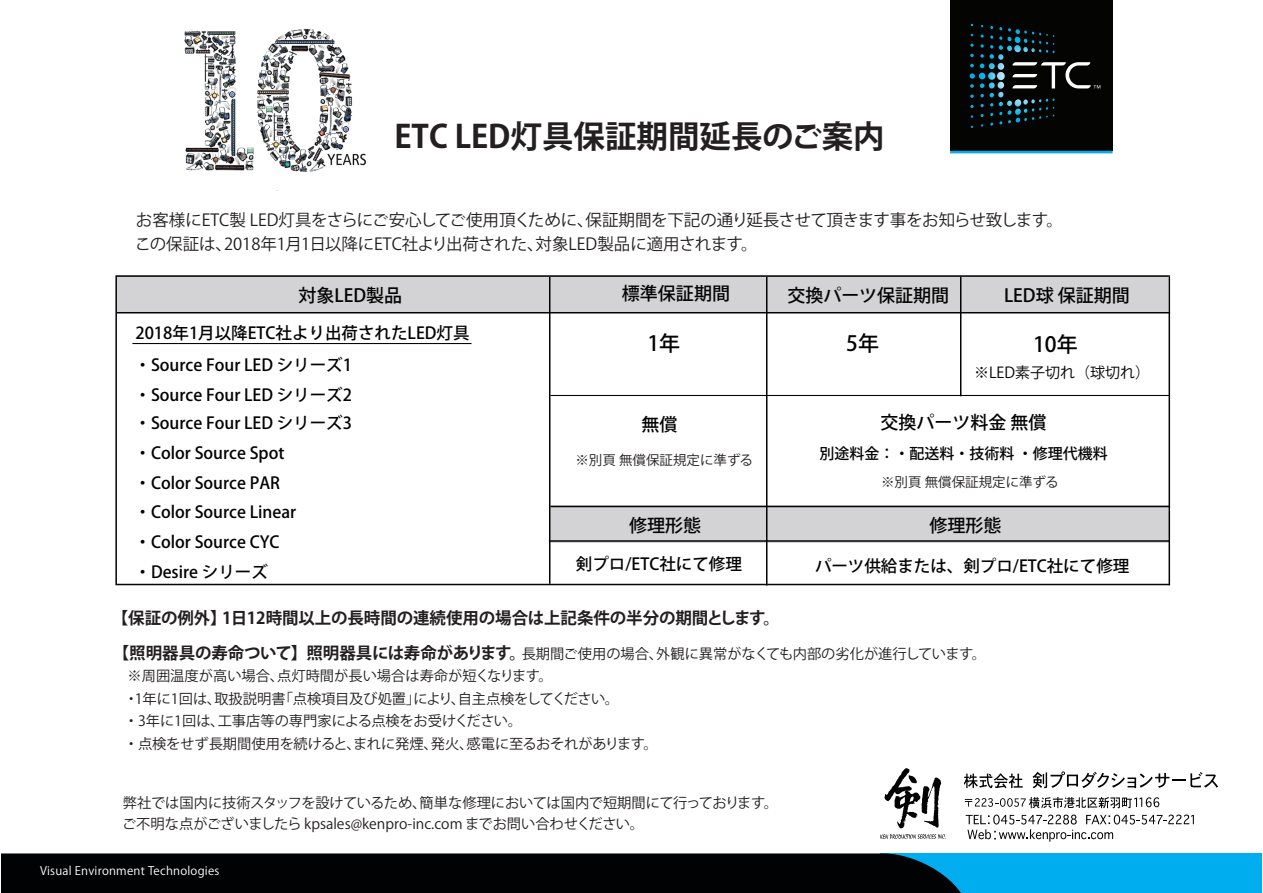
<style>
.page{position:relative;width:1263px;height:893px;background:#fff}
.page>*{position:absolute;margin:0;border:0;box-sizing:border-box;transform-origin:0 0}
.t1{font:700 31.5px "Koz Go Pr 6 N";color:#231f20}
.t2{font:500 21px "Koz Go Pro";color:#030303}
.t3{font:500 18px "Koz Go Pro";color:#030303}
.t4{font:500 16.5px/29.7px "Koz Go Pro";color:#030303;text-align:justify}
.t5{font:16.5px/24px "Koz Go Pro";color:#231f20}
.t6{font:700 16.5px "Koz Go Pr 6 N";letter-spacing:-.01em;color:#231f20}
.t7{font:500 15px "Koz Go Pro";color:#030303}
.t8{font:15px "Koz Go Pro";color:#030303}
.t9{font:14.25px/22.5px "Koz Go Pr 6 N";color:#231f20}
.t10{font:14.25px/21px "Koz Go Pro";color:#231f20}
.t11{font:13.5px "Koz Go Pr 6 N";color:#231f20}
.t12{font:11.7px "Frutiger LT Roman 83 pv RKSJ H";letter-spacing:.02em;color:#fff}
.s1{font-weight:700;font-size:16.5px}
</style>
<div class="page">
<div style="left:950px;top:0;width:162px;height:151px;background:#040503"></div>
<svg style="left:970px;top:24px;width:130px;height:104px"></svg>
<div style="left:880px;top:853px;width:382px;height:40px;background:#00aeef"></div>
<div style="left:1px;top:853px;width:960px;height:40px;background:#000204"></div>
<hr style="left:950px;top:151px;width:162px;height:2px;background:#00aeef">
<svg style="left:964px;top:773px;width:59px;height:15px"></svg>
<svg style="left:1032px;top:771px;width:186px;height:17px"></svg>
<svg style="left:880px;top:768px;width:66px;height:71px"></svg>
<svg style="left:966px;top:815px;width:228px;height:27px"></svg>
<svg style="left:965px;top:797px;width:194px;height:11px"></svg>
<div style="left:116px;top:275px;width:1051px;height:36px;background:#d3d3d5"></div>
<div style="left:550px;top:505px;width:618px;height:37px;background:#d3d3d5"></div>
<hr style="left:115px;top:275px;width:2px;height:310px;background:#030303">
<hr style="left:549px;top:277px;width:1px;height:307px;background:#030303">
<hr style="left:766px;top:277px;width:1px;height:308px;background:#030303">
<hr style="left:960px;top:277px;width:1px;height:119px;background:#030303">
<hr style="left:1168px;top:277px;width:2px;height:308px;background:#030303">
<hr style="left:117px;top:275px;width:1053px;height:2px;background:#030303">
<hr style="left:117px;top:312px;width:1053px;height:1px;background:#030303">
<hr style="left:550px;top:395px;width:620px;height:1px;background:#030303">
<hr style="left:550px;top:506px;width:620px;height:1px;background:#030303">
<hr style="left:549px;top:540px;width:620px;height:2px;background:#030303">
<hr style="left:117px;top:584px;width:1053px;height:1px;background:#030303">
<img style="left:184px;top:29px;width:183px;height:143px">
<hr style="left:132px;top:343px;width:339px;height:1px;background:#030303">
<h1 class="t1" style="left:394px;top:119px;width:492px">ETC LED灯具保証期間延長のご案内</h1>
<p class="t5" style="left:135px;top:208px;width:929px">お客様にETC製 LED灯具をさらにご安心してご使用頂くために、保証期間を下記の通り延長させて頂きます事をお知らせ致します。この保証は、2018年1月1日以降にETC社より出荷された、対象LED製品に適用されます。</p>
<p class="t3" style="left:298px;top:284px;width:105px">対象LED製品</p>
<p class="t3" style="left:622px;top:282px;width:109px">標準保証期間</p>
<p class="t3" style="left:787px;top:284px;width:163px">交換パーツ保証期間</p>
<p class="t3" style="left:1004px;top:284px;width:127px">LED球 保証期間</p>
<p class="t4" style="left:135px;top:319px;width:336px">2018年1月以降ETC社より出荷されたLED灯具</p>
<p class="t8" style="left:974px;top:363px;width:178px">※LED素子切れ（球切れ）</p>
<p class="t3" style="left:641px;top:413px;width:37px">無償</p>
<p class="t3" style="left:880px;top:411px;width:168px">交換パーツ料金 無償</p>
<p class="t11" style="left:575px;top:452px;width:179px">※別頁 無償保証規定に準ずる</p>
<p class="t11" style="left:881px;top:474px;width:179px">※別頁 無償保証規定に準ずる</p>
<h2 class="t2" style="left:647px;top:330px;width:34px">1年</h2>
<h2 class="t2" style="left:846px;top:330px;width:34px">5年</h2>
<h2 class="t2" style="left:1033px;top:331px;width:46px">10年</h2>
<p class="t4" style="left:135px;top:351px;width:219px;line-height:29px">・Source Four LED シリーズ1・Source Four LED シリーズ2・Source Four LED シリーズ3</p>
<p class="t4" style="left:135px;top:439px;width:163px;text-align:left">・Color Source Spot・Color Source PAR・Color Source Linear・Color Source CYC・Desire シリーズ</p>
<p class="t7" style="left:819px;top:444px;width:290px">別途料金：・配送料・技術料 ・修理代機料</p>
<p class="t3" style="left:629px;top:514px;width:73px">修理形態</p>
<p class="t3" style="left:929px;top:514px;width:73px">修理形態</p>
<p class="t4" style="left:576px;top:550px;width:167px">剣プロ/ETC社にて修理</p>
<p class="t4" style="left:815px;top:552px;width:316px">パーツ供給または、剣プロ/ETC社にて修理</p>
<p class="t6" style="left:112px;top:608px;width:670px">【保証の例外】1日12時間以上の長時間の連続使用の場合は上記条件の半分の期間とします。</p>
<p class="t9" style="left:124px;top:642px;width:863px;text-indent:-11px"><span class="s1">【照明器具の寿命ついて】照明器具には寿命があります。</span>長期間ご使用の場合、外観に異常がなくても内部の劣化が進行しています。※周囲温度が高い場合、点灯時間が長い場合は寿命が短くなります。<br>・1年に1回は、取扱説明書「点検項目及び処置」により、自主点検をしてください。<br>・ 3年に1回は、工事店等の専門家による点検をお受けください。<br>・ 点検をせず長期間使用を続けると、まれに発煙、発火、感電に至るおそれがあります。</p>
<p class="t10" style="left:122px;top:792px;width:657px">弊社では国内に技術スタッフを設けているため、簡単な修理においては国内で短期間にて行っております。ご不明な点がございましたら kpsales@kenpro-inc.com までお問い合わせください。</p>
<p class="t12" style="left:40px;top:864px;width:181px">Visual Environment Technologies</p>
</div>
